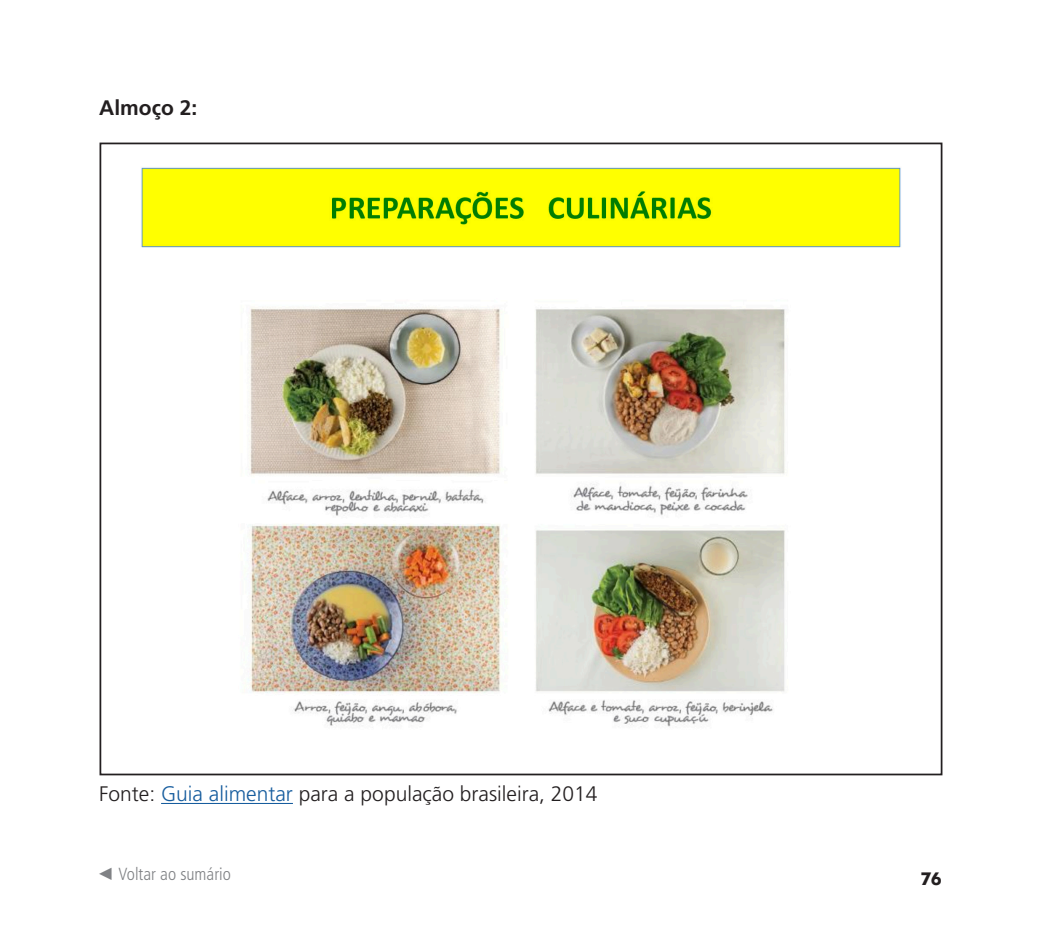
<style>
.page{position:relative;width:1042px;height:943px;background:#fff}
.page>*{position:absolute;margin:0;border:0;box-sizing:border-box;transform-origin:0 0}
.t1{font:300 21px "Frutiger LT Std";color:#231f20}
.t2{font:700 21px "Frutiger LT Std";color:#231f20}
.t3{font:300 condensed 17.5px "Frutiger LT Std";color:#808285}
.t4{font:700 17.5px "Futura BT";color:#231f20}
.s1{color:#175d9e}
.s2{font-family:"Times New Roman";font-weight:400;font-stretch:normal}
</style>
<div class="page">
<hr style="left:161px;top:803px;width:132px;height:1px;background:#175d9e">
<img style="left:141px;top:167px;width:760px;height:560px">
<p class="t2" style="left:99px;top:95px;width:100px">Almoço 2:</p>
<p class="t1" style="left:99px;top:782px;width:500px">Fonte: <span class="s1">Guia alimentar</span> para a população brasileira, 2014</p>
<p class="t3" style="left:97px;top:864px;width:136px"><span class="s2">◄</span> Voltar ao sumário</p>
<p class="t4" style="left:920px;top:868px;width:23px">76</p>
</div>
